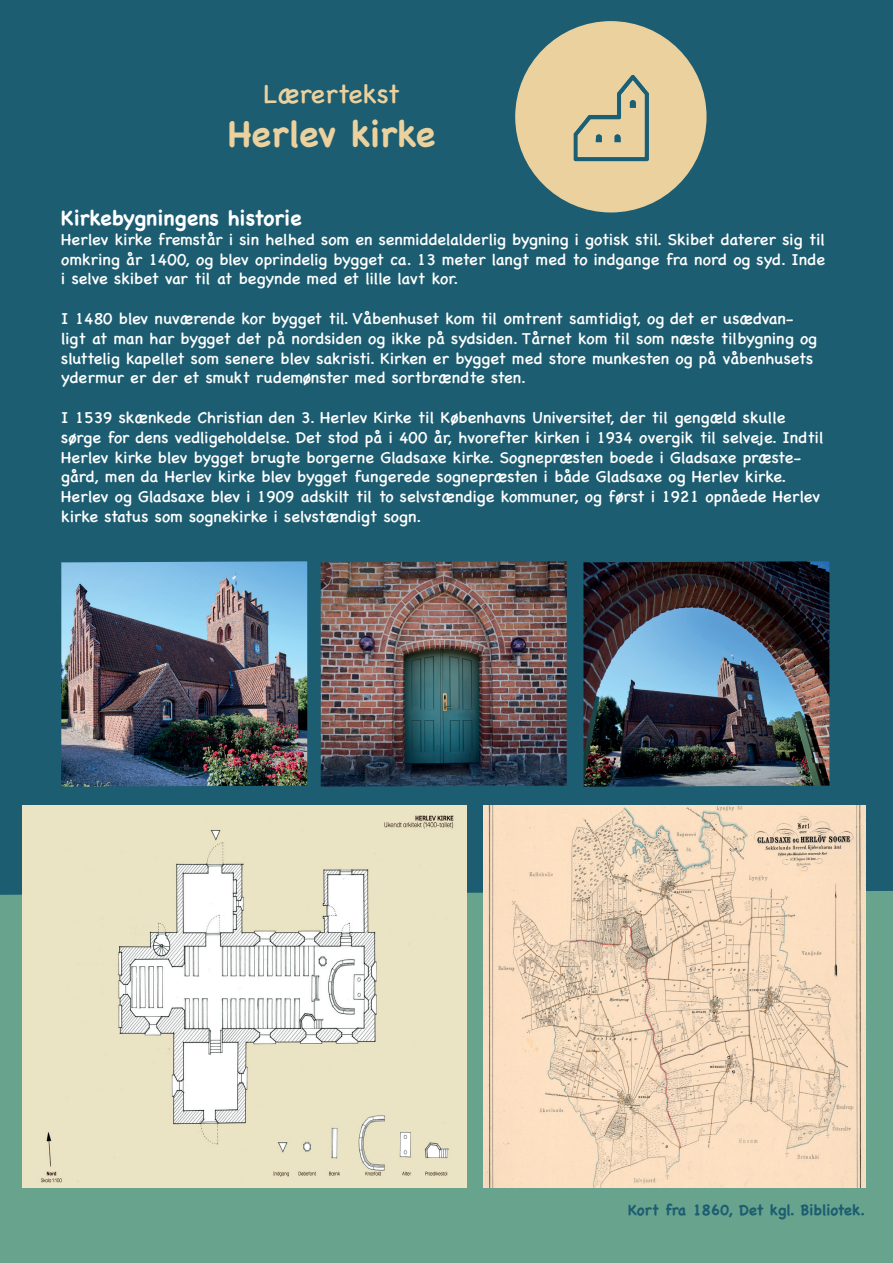
<style>
.page{position:relative;width:893px;height:1263px;background:#fff}
.page>*{position:absolute;margin:0;border:0;box-sizing:border-box;transform-origin:0 0}
.t1{font:700 36px "Chalkboard SE";color:#ebd19e}
.t2{font:27px "Chalkboard SE";color:#ebd19e}
.t3{font:700 21px "Chalkboard SE";color:#fff}
.t4{font:16.5px/19.8px "Chalkboard SE";color:#fff}
.t5{font:700 15px "Chalkboard SE";color:#1c5d71}
</style>
<div class="page">
<div style="left:0;top:0;width:893px;height:895px;background:#1c5d71"></div>
<div style="left:516px;top:22px;width:190px;height:190px;background:#ebd19e;border-radius:50%"></div>
<div style="left:0;top:891px;width:893px;height:372px;background:#68a38d"></div>
<img style="left:573px;top:74px;width:76px;height:88px">
<img style="left:483px;top:805px;width:383px;height:383px">
<img style="left:22px;top:805px;width:445px;height:382px">
<img style="left:61px;top:561px;width:246px;height:226px">
<img style="left:321px;top:561px;width:246px;height:226px">
<img style="left:583px;top:561px;width:246px;height:226px">
<h2 class="t2" style="left:264px;top:70px;width:138px">Lærertekst</h2>
<h1 class="t1" style="left:228px;top:113px;width:209px">Herlev kirke</h1>
<p class="t3" style="left:61px;top:205px;width:242px">Kirkebygningens historie</p>
<p class="t4" style="left:61px;top:228px;width:766px;text-align:justify">Herlev kirke fremstår i sin helhed som en senmiddelalderlig bygning i gotisk stil. Skibet daterer sig til omkring år 1400, og blev oprindelig bygget ca. 13 meter langt med to indgange fra nord og syd. Inde i selve skibet var til at begynde med et lille lavt kor.</p>
<p class="t4" style="left:61px;top:307px;width:757px">I 1480 blev nuværende kor bygget til. Våbenhuset kom til omtrent samtidigt, og det er usædvan&shy;ligt at man har bygget det på nordsiden og ikke på sydsiden. Tårnet kom til som næste tilbygning og sluttelig kapellet som senere blev sakristi. Kirken er bygget med store munkesten og på våbenhusets ydermur er der et smukt rudemønster med sortbrændte sten.</p>
<p class="t4" style="left:61px;top:406px;width:764px">I 1539 skænkede Christian den 3. Herlev Kirke til Københavns Universitet, der til gengæld skulle sørge for dens vedligeholdelse. Det stod på i 400 år, hvorefter kirken i 1934 overgik til selveje. Indtil Herlev kirke blev bygget brugte borgerne Gladsaxe kirke. Sognepræsten boede i Gladsaxe præste&shy;gård, men da Herlev kirke blev bygget fungerede sognepræsten i både Gladsaxe og Herlev kirke.<br>Herlev og Gladsaxe blev i 1909 adskilt til to selvstændige kommuner, og først i 1921 opnåede Herlev kirke status som sognekirke i selvstændigt sogn.</p>
<p class="t5" style="left:628px;top:1201px;width:238px">Kort fra 1860, Det kgl. Bibliotek.</p>
</div>
